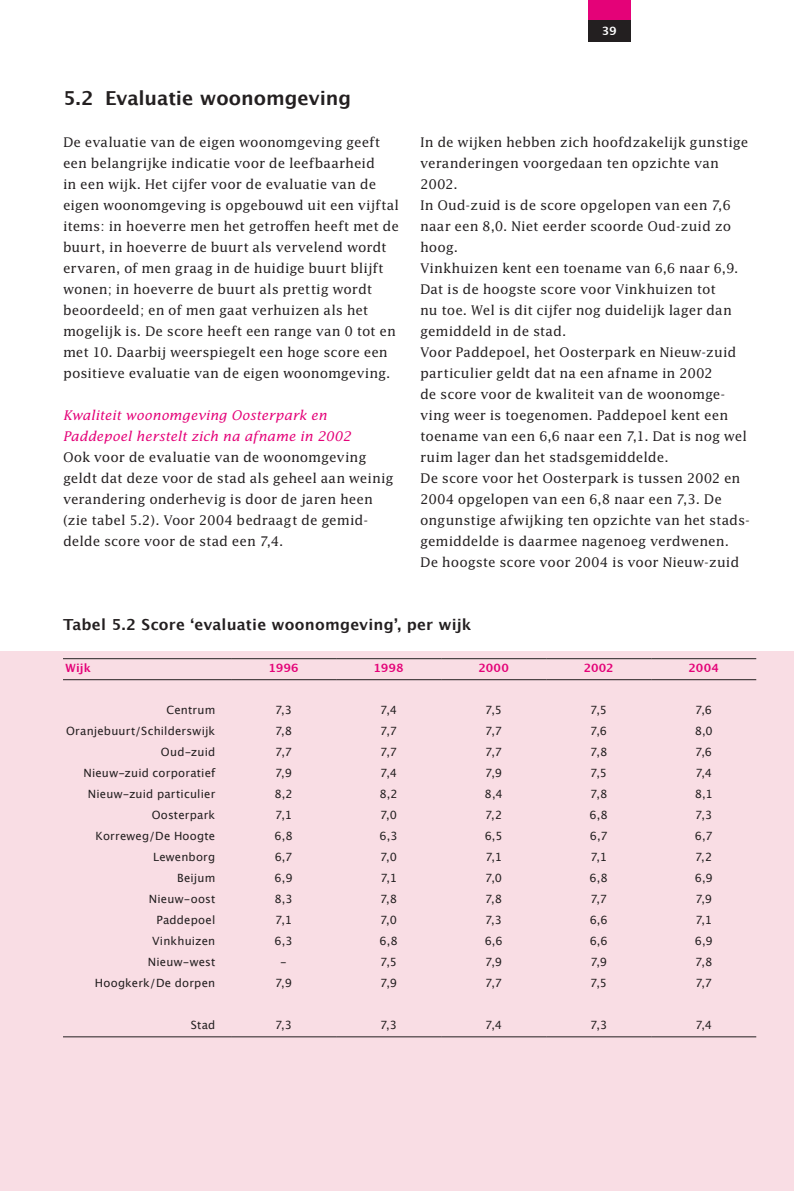
<style>
.page{position:relative;width:794px;height:1191px;background:#fff}
.page>*{position:absolute;margin:0;border:0;box-sizing:border-box;transform-origin:0 0}
.t1{font:700 19.25px "Lucida Grande";letter-spacing:-.005em;color:#231f20}
.t2{font:700 15.22px "Lucida Grande";letter-spacing:.015em;color:#231f20}
.t3{font:13.3px/21px "Lucida";color:#231f20}
.t4{font:italic 13.3px/21px "Lucida";letter-spacing:.01em;color:#e40278}
.t5{font:11.38px "Lucida Grande";letter-spacing:.015em;color:#231f20}
.t6{font:700 11.38px "Lucida Grande";letter-spacing:.01em;color:#e40278}
.t7{font:700 11.38px "Lucida Grande";color:#fff}
</style>
<div class="page">
<div style="left:0;top:651px;width:794px;height:540px;background:#f9dde4"></div>
<hr style="left:63px;top:658px;width:168px;height:1px;background:#231f20">
<hr style="left:231px;top:658px;width:105px;height:1px;background:#231f20">
<hr style="left:336px;top:658px;width:105px;height:1px;background:#231f20">
<hr style="left:441px;top:658px;width:105px;height:1px;background:#231f20">
<hr style="left:546px;top:658px;width:105px;height:1px;background:#231f20">
<hr style="left:651px;top:658px;width:105px;height:1px;background:#231f20">
<hr style="left:63px;top:679px;width:168px;height:1px;background:#231f20">
<hr style="left:231px;top:679px;width:105px;height:1px;background:#231f20">
<hr style="left:336px;top:679px;width:105px;height:1px;background:#231f20">
<hr style="left:441px;top:679px;width:105px;height:1px;background:#231f20">
<hr style="left:546px;top:679px;width:105px;height:1px;background:#231f20">
<hr style="left:651px;top:679px;width:105px;height:1px;background:#231f20">
<hr style="left:63px;top:1036px;width:168px;height:1px;background:#231f20">
<hr style="left:231px;top:1036px;width:105px;height:1px;background:#231f20">
<hr style="left:336px;top:1036px;width:105px;height:1px;background:#231f20">
<hr style="left:441px;top:1036px;width:105px;height:1px;background:#231f20">
<hr style="left:546px;top:1036px;width:105px;height:1px;background:#231f20">
<hr style="left:651px;top:1036px;width:105px;height:1px;background:#231f20">
<div style="left:588px;top:0;width:42px;height:42px;background:#e40278"></div>
<div style="left:588px;top:21px;width:42px;height:21px;background:#231f20"></div>
<h1 class="t1" style="left:63px;top:87px;width:290px">5.2 Evaluatie woonomgeving</h1>
<p class="t3" style="left:63px;top:131px;width:338px">De evaluatie van de eigen woonomgeving geeft een belangrijke indicatie voor de leefbaarheid<br>in een wijk. Het cijfer voor de evaluatie van de eigen woonomgeving is opgebouwd uit een vijftal items: in hoeverre men het getroffen heeft met de buurt, in hoeverre de buurt als vervelend wordt ervaren, of men graag in de huidige buurt blijft wonen; in hoeverre de buurt als prettig wordt beoordeeld; en of men gaat verhuizen als het mogelijk is. De score heeft een range van 0 tot en met 10. Daarbij weerspiegelt een hoge score een positieve evaluatie van de eigen woonomgeving.</p>
<p class="t4" style="left:63px;top:404px;width:289px">Kwaliteit woonomgeving Oosterpark en<br>Paddepoel herstelt zich na afname in 2002</p>
<p class="t3" style="left:63px;top:446px;width:332px">Ook voor de evaluatie van de woonomgeving geldt dat deze voor de stad als geheel aan weinig verandering onderhevig is door de jaren heen (zie tabel 5.2). Voor 2004 bedraagt de gemid&shy;delde score voor de stad een 7,4.</p>
<p class="t7" style="left:602px;top:24px;width:16px">39</p>
<p class="t3" style="left:420px;top:131px;width:331px">In de wijken hebben zich hoofdzakelijk gunstige veranderingen voorgedaan ten opzichte van 2002.<br>In Oud-zuid is de score opgelopen van een 7,6 naar een 8,0. Niet eerder scoorde Oud-zuid zo hoog.<br>Vinkhuizen kent een toename van 6,6 naar 6,9.<br>Dat is de hoogste score voor Vinkhuizen tot<br>nu toe. Wel is dit cijfer nog duidelijk lager dan gemiddeld in de stad.<br>Voor Paddepoel, het Oosterpark en Nieuw-zuid particulier geldt dat na een afname in 2002<br>de score voor de kwaliteit van de woonomge&shy;ving weer is toegenomen. Paddepoel kent een toename van een 6,6 naar een 7,1. Dat is nog wel ruim lager dan het stadsgemiddelde.<br>De score voor het Oosterpark is tussen 2002 en 2004 opgelopen van een 6,8 naar een 7,3. De ongunstige afwijking ten opzichte van het stads&shy;gemiddelde is daarmee nagenoeg verdwenen.<br>De hoogste score voor 2004 is voor Nieuw-zuid</p>
<p class="t2" style="left:63px;top:616px;width:410px">Tabel 5.2 Score ʻevaluatie woonomgevingʼ, per wijk</p>
<p class="t6" style="left:66px;top:661px;width:27px">Wijk</p>
<p class="t6" style="left:268px;top:661px;width:32px">1996</p>
<p class="t6" style="left:374px;top:661px;width:31px">1998</p>
<p class="t6" style="left:478px;top:661px;width:32px">2000</p>
<p class="t6" style="left:583px;top:661px;width:32px">2002</p>
<p class="t6" style="left:688px;top:661px;width:32px">2004</p>
<p class="t5" style="left:166px;top:703px;width:50px">Centrum</p>
<p class="t5" style="left:275px;top:703px;width:18px">7,3</p>
<p class="t5" style="left:380px;top:703px;width:18px">7,4</p>
<p class="t5" style="left:485px;top:703px;width:18px">7,5</p>
<p class="t5" style="left:590px;top:703px;width:18px">7,5</p>
<p class="t5" style="left:695px;top:703px;width:18px">7,6</p>
<p class="t5" style="left:66px;top:724px;width:151px">Oranjebuurt/Schilderswijk</p>
<p class="t5" style="left:275px;top:724px;width:18px">7,8</p>
<p class="t5" style="left:380px;top:724px;width:18px">7,7</p>
<p class="t5" style="left:485px;top:724px;width:18px">7,7</p>
<p class="t5" style="left:590px;top:724px;width:18px">7,6</p>
<p class="t5" style="left:694px;top:724px;width:20px">8,0</p>
<p class="t5" style="left:161px;top:745px;width:56px">Oud-zuid</p>
<p class="t5" style="left:275px;top:745px;width:18px">7,7</p>
<p class="t5" style="left:380px;top:745px;width:18px">7,7</p>
<p class="t5" style="left:485px;top:745px;width:18px">7,7</p>
<p class="t5" style="left:590px;top:745px;width:18px">7,8</p>
<p class="t5" style="left:695px;top:745px;width:18px">7,6</p>
<p class="t5" style="left:83px;top:766px;width:133px">Nieuw-zuid corporatief</p>
<p class="t5" style="left:275px;top:766px;width:18px">7,9</p>
<p class="t5" style="left:380px;top:766px;width:18px">7,4</p>
<p class="t5" style="left:485px;top:766px;width:18px">7,9</p>
<p class="t5" style="left:590px;top:766px;width:18px">7,5</p>
<p class="t5" style="left:695px;top:766px;width:18px">7,4</p>
<p class="t5" style="left:88px;top:787px;width:129px">Nieuw-zuid particulier</p>
<p class="t5" style="left:274px;top:787px;width:20px">8,2</p>
<p class="t5" style="left:379px;top:787px;width:20px">8,2</p>
<p class="t5" style="left:484px;top:787px;width:20px">8,4</p>
<p class="t5" style="left:590px;top:787px;width:18px">7,8</p>
<p class="t5" style="left:695px;top:787px;width:19px">8,1</p>
<p class="t5" style="left:152px;top:808px;width:65px">Oosterpark</p>
<p class="t5" style="left:275px;top:808px;width:18px">7,1</p>
<p class="t5" style="left:380px;top:808px;width:18px">7,0</p>
<p class="t5" style="left:485px;top:808px;width:19px">7,2</p>
<p class="t5" style="left:589px;top:808px;width:20px">6,8</p>
<p class="t5" style="left:695px;top:808px;width:18px">7,3</p>
<p class="t5" style="left:96px;top:829px;width:121px">Korreweg/De Hoogte</p>
<p class="t5" style="left:274px;top:829px;width:20px">6,8</p>
<p class="t5" style="left:379px;top:829px;width:20px">6,3</p>
<p class="t5" style="left:485px;top:829px;width:19px">6,5</p>
<p class="t5" style="left:590px;top:829px;width:19px">6,7</p>
<p class="t5" style="left:695px;top:829px;width:19px">6,7</p>
<p class="t5" style="left:153px;top:850px;width:64px">Lewenborg</p>
<p class="t5" style="left:275px;top:850px;width:19px">6,7</p>
<p class="t5" style="left:380px;top:850px;width:18px">7,0</p>
<p class="t5" style="left:485px;top:850px;width:18px">7,1</p>
<p class="t5" style="left:590px;top:850px;width:18px">7,1</p>
<p class="t5" style="left:695px;top:850px;width:19px">7,2</p>
<p class="t5" style="left:177px;top:871px;width:40px">Beijum</p>
<p class="t5" style="left:275px;top:871px;width:19px">6,9</p>
<p class="t5" style="left:380px;top:871px;width:18px">7,1</p>
<p class="t5" style="left:485px;top:871px;width:18px">7,0</p>
<p class="t5" style="left:589px;top:871px;width:20px">6,8</p>
<p class="t5" style="left:695px;top:871px;width:19px">6,9</p>
<p class="t5" style="left:149px;top:892px;width:68px">Nieuw-oost</p>
<p class="t5" style="left:274px;top:892px;width:20px">8,3</p>
<p class="t5" style="left:380px;top:892px;width:18px">7,8</p>
<p class="t5" style="left:485px;top:892px;width:18px">7,8</p>
<p class="t5" style="left:590px;top:892px;width:18px">7,7</p>
<p class="t5" style="left:695px;top:892px;width:18px">7,9</p>
<p class="t5" style="left:156px;top:913px;width:60px">Paddepoel</p>
<p class="t5" style="left:275px;top:913px;width:18px">7,1</p>
<p class="t5" style="left:380px;top:913px;width:18px">7,0</p>
<p class="t5" style="left:485px;top:913px;width:18px">7,3</p>
<p class="t5" style="left:590px;top:913px;width:19px">6,6</p>
<p class="t5" style="left:695px;top:913px;width:18px">7,1</p>
<p class="t5" style="left:152px;top:934px;width:65px">Vinkhuizen</p>
<p class="t5" style="left:274px;top:934px;width:20px">6,3</p>
<p class="t5" style="left:379px;top:934px;width:20px">6,8</p>
<p class="t5" style="left:485px;top:934px;width:19px">6,6</p>
<p class="t5" style="left:590px;top:934px;width:19px">6,6</p>
<p class="t5" style="left:695px;top:934px;width:19px">6,9</p>
<p class="t5" style="left:148px;top:955px;width:69px">Nieuw-west</p>
<p class="t5" style="left:280px;top:955px;width:8px">-</p>
<p class="t5" style="left:380px;top:955px;width:18px">7,5</p>
<p class="t5" style="left:485px;top:955px;width:18px">7,9</p>
<p class="t5" style="left:590px;top:955px;width:18px">7,9</p>
<p class="t5" style="left:695px;top:955px;width:18px">7,8</p>
<p class="t5" style="left:95px;top:976px;width:122px">Hoogkerk/De dorpen</p>
<p class="t5" style="left:275px;top:976px;width:18px">7,9</p>
<p class="t5" style="left:380px;top:976px;width:18px">7,9</p>
<p class="t5" style="left:485px;top:976px;width:18px">7,7</p>
<p class="t5" style="left:590px;top:976px;width:18px">7,5</p>
<p class="t5" style="left:695px;top:976px;width:18px">7,7</p>
<p class="t5" style="left:191px;top:1018px;width:26px">Stad</p>
<p class="t5" style="left:275px;top:1018px;width:18px">7,3</p>
<p class="t5" style="left:380px;top:1018px;width:18px">7,3</p>
<p class="t5" style="left:485px;top:1018px;width:18px">7,4</p>
<p class="t5" style="left:590px;top:1018px;width:18px">7,3</p>
<p class="t5" style="left:695px;top:1018px;width:18px">7,4</p>
</div>
